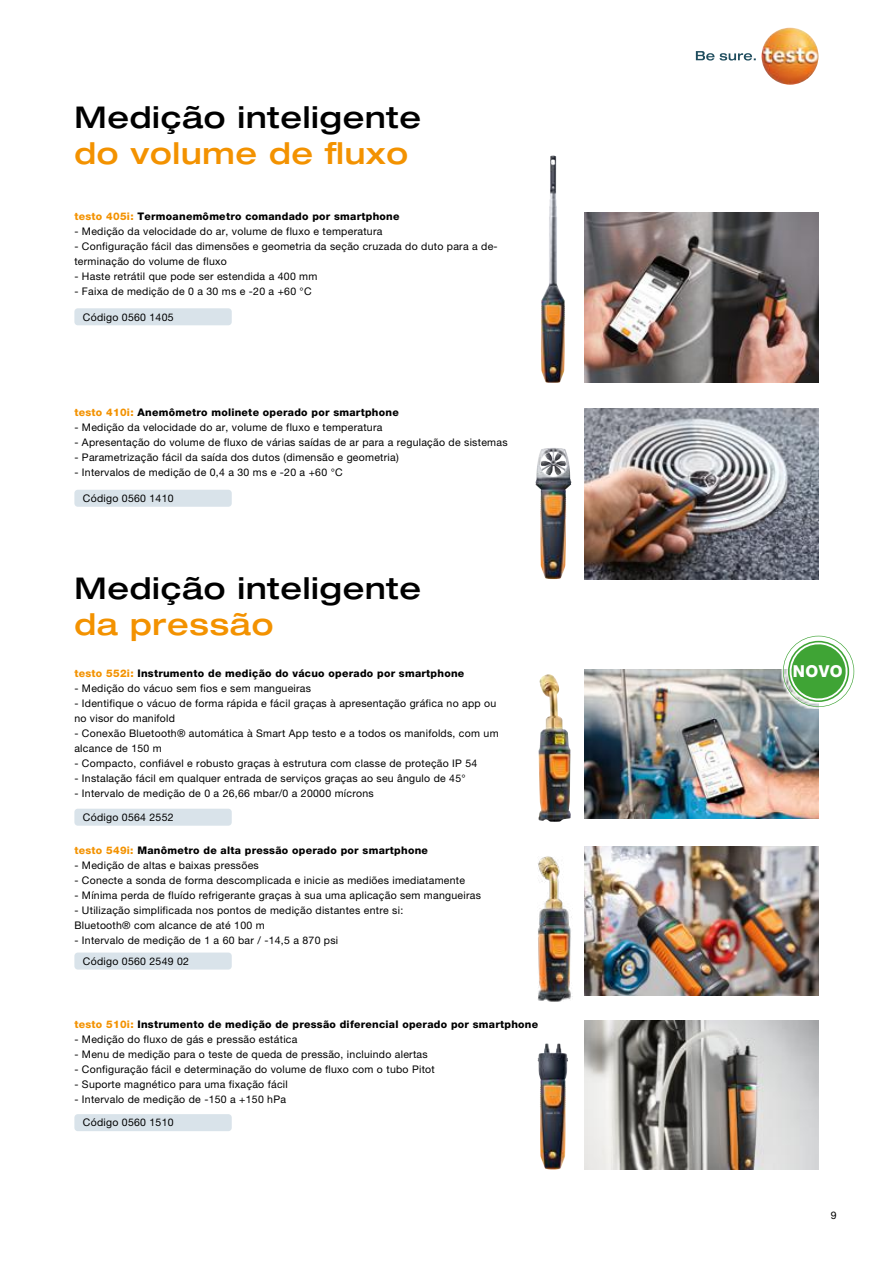
<style>
.page{position:relative;width:893px;height:1263px;background:#fff}
.page>*{position:absolute;margin:0;border:0;box-sizing:border-box;transform-origin:0 0}
.t1{font:500 expanded 30px "Helvetica Neue LTW1 G";letter-spacing:.025em;color:#000}
.t2{font:500 expanded 30px "Helvetica Neue LTW1 G";letter-spacing:.025em;color:#f39200}
.t3{font:800 16.5px "Helvetica Neue LTW1 G";color:#fff}
.t4{font:10.5px/15px "Helvetica Neue LTW1 G";letter-spacing:.025em;color:#000}
.t5{font:800 10.5px "Helvetica Neue LTW1 G";letter-spacing:.025em;color:#000}
.s1{color:#f39200}
</style>
<div class="page">
<img style="left:535px;top:448px;width:36px;height:131px">
<img style="left:541px;top:156px;width:24px;height:227px">
<img style="left:585px;top:213px;width:234px;height:170px">
<img style="left:585px;top:409px;width:234px;height:170px">
<svg style="left:696px;top:51px;width:60px;height:10px"></svg>
<img style="left:761px;top:28px;width:58px;height:57px;border-radius:29px">
<img style="left:585px;top:1020px;width:234px;height:149px">
<img style="left:585px;top:670px;width:234px;height:149px">
<img style="left:585px;top:846px;width:234px;height:149px">
<img style="left:538px;top:1043px;width:30px;height:126px">
<img style="left:538px;top:675px;width:33px;height:147px">
<img style="left:538px;top:856px;width:35px;height:145px">
<svg style="left:781px;top:635px;width:74px;height:73px"></svg>
<svg style="left:783px;top:636px;width:71px;height:71px"></svg>
<div style="left:74px;top:490px;width:158px;height:17px;background:#d9e3ea;border-radius:3px"></div>
<div style="left:74px;top:308px;width:158px;height:17px;background:#d9e3ea;border-radius:3px"></div>
<div style="left:74px;top:1114px;width:158px;height:17px;background:#d9e3ea;border-radius:3px"></div>
<div style="left:74px;top:809px;width:158px;height:17px;background:#d9e3ea;border-radius:3px"></div>
<div style="left:74px;top:952px;width:158px;height:17px;background:#d9e3ea;border-radius:3px"></div>
<h1 class="t1" style="left:74px;top:98px;width:348px">Medição inteligente</h1>
<h1 class="t2" style="left:74px;top:134px;width:335px">do volume de fluxo</h1>
<p class="t5" style="left:74px;top:210px;width:327px"><span class="s1">testo 405i:</span> Termoanemômetro comandado por smartphone</p>
<p class="t4" style="left:74px;top:224px;width:309px">- Medição da velocidade do ar, volume de fluxo e temperatura</p>
<p class="t4" style="left:74px;top:239px;width:425px">- Configuração fácil das dimensões e geometria da seção cruzada do duto para a de&shy;terminação do volume de fluxo</p>
<p class="t4" style="left:74px;top:269px;width:245px">- Haste retrátil que pode ser estendida a 400 mm</p>
<p class="t4" style="left:74px;top:284px;width:239px">- Faixa de medição de 0 a 30 ms e -20 a +60 °C</p>
<p class="t4" style="left:83px;top:309px;width:92px">Código 0560 1405</p>
<p class="t5" style="left:74px;top:406px;width:326px"><span class="s1">testo 410i:</span> Anemômetro molinete operado por smartphone</p>
<p class="t4" style="left:74px;top:420px;width:309px">- Medição da velocidade do ar, volume de fluxo e temperatura</p>
<p class="t4" style="left:74px;top:435px;width:435px">- Apresentação do volume de fluxo de várias saídas de ar para a regulação de sistemas</p>
<p class="t4" style="left:74px;top:450px;width:326px">- Parametrização fácil da saída dos dutos (dimensão e geometria)</p>
<p class="t4" style="left:74px;top:465px;width:270px">- Intervalos de medição de 0,4 a 30 ms e -20 a +60 °C</p>
<p class="t4" style="left:83px;top:491px;width:92px">Código 0560 1410</p>
<h1 class="t1" style="left:74px;top:569px;width:348px">Medição inteligente</h1>
<h1 class="t2" style="left:74px;top:605px;width:200px">da pressão</h1>
<p class="t5" style="left:74px;top:667px;width:391px"><span class="s1">testo 552i:</span> Instrumento de medição do vácuo operado por smartphone</p>
<p class="t4" style="left:74px;top:681px;width:238px">- Medição do vácuo sem fios e sem mangueiras</p>
<p class="t4" style="left:74px;top:696px;width:423px">- Identifique o vácuo de forma rápida e fácil graças à apresentação gráfica no app ou no visor do manifold</p>
<p class="t4" style="left:74px;top:726px;width:426px">- Conexão Bluetooth® automática à Smart App testo e a todos os manifolds, com um alcance de 150 m</p>
<p class="t4" style="left:74px;top:756px;width:405px">- Compacto, confiável e robusto graças à estrutura com classe de proteção IP 54</p>
<p class="t4" style="left:74px;top:771px;width:393px">- Instalação fácil em qualquer entrada de serviços graças ao seu ângulo de 45°</p>
<p class="t4" style="left:74px;top:786px;width:301px">- Intervalo de medição de 0 a 26,66 mbar/0 a 20000 mícrons</p>
<p class="t4" style="left:83px;top:810px;width:92px">Código 0564 2552</p>
<p class="t5" style="left:74px;top:844px;width:355px"><span class="s1">testo 549i:</span> Manômetro de alta pressão operado por smartphone</p>
<p class="t4" style="left:74px;top:857px;width:186px">- Medição de altas e baixas pressões</p>
<p class="t4" style="left:74px;top:872px;width:392px">- Conecte a sonda de forma descomplicada e inicie as mediões imediatamente</p>
<p class="t4" style="left:74px;top:887px;width:408px">- Mínima perda de fluído refrigerante graças à sua uma aplicação sem mangueiras</p>
<p class="t4" style="left:74px;top:902px;width:330px">- Utilização simplificada nos pontos de medição distantes entre si:<br>Bluetooth® com alcance de até 100 m</p>
<p class="t4" style="left:83px;top:929px;width:257px;line-height:21px;text-indent:-9px">- Intervalo de medição de 1 a 60 bar / -14,5 a 870 psi<br>Código 0560 2549 02</p>
<p class="t5" style="left:74px;top:1018px;width:465px"><span class="s1">testo 510i:</span> Instrumento de medição de pressão diferencial operado por smartphone</p>
<p class="t4" style="left:74px;top:1032px;width:225px">- Medição do fluxo de gás e pressão estática</p>
<p class="t4" style="left:74px;top:1047px;width:355px">- Menu de medição para o teste de queda de pressão, incluindo alertas</p>
<p class="t4" style="left:74px;top:1062px;width:362px">- Configuração fácil e determinação do volume de fluxo com o tubo Pitot</p>
<p class="t4" style="left:74px;top:1077px;width:215px">- Suporte magnético para uma fixação fácil</p>
<p class="t4" style="left:74px;top:1092px;width:213px">- Intervalo de medição de -150 a +150 hPa</p>
<p class="t4" style="left:83px;top:1115px;width:92px">Código 0560 1510</p>
<h2 class="t3" style="left:793px;top:662px;width:51px">NOVO</h2>
<p class="t4" style="left:831px;top:1208px;width:7px">9</p>
</div>
